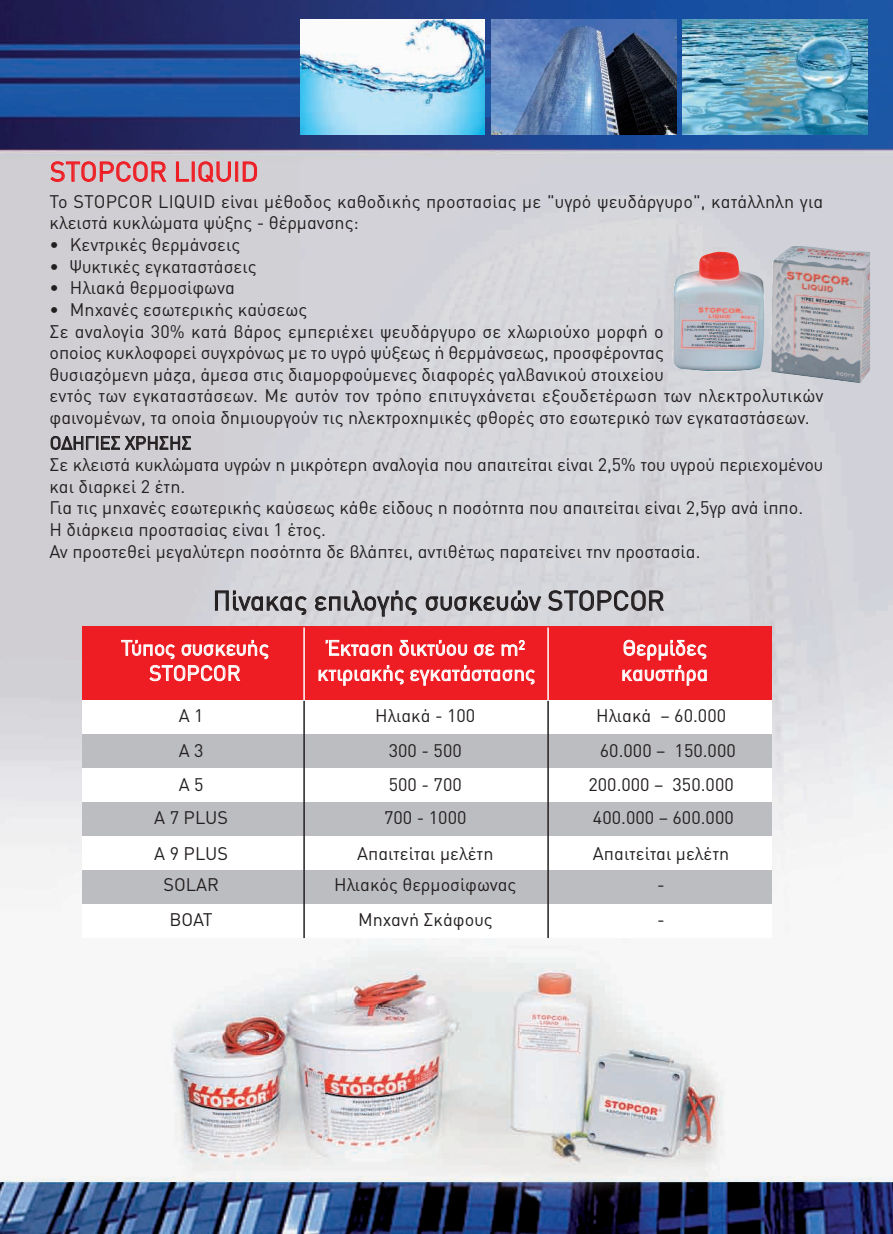
<style>
.page{position:relative;width:893px;height:1234px;background:#fff}
.page>*{position:absolute;margin:0;border:0;box-sizing:border-box;transform-origin:0 0}
.t1{font:27px "DIN Greek";letter-spacing:-.005em;color:#231f20}
.t2{font:27px "DIN Greek";color:#ee1d23}
.t3{font:21px/25.2px "DIN Greek";color:#fff;text-align:center}
.t4{font:18px/21.6px "DIN Greek";color:#231f20;text-align:center}
</style>
<div class="page">
<img style="left:0;top:0;width:893px;height:1233px">
<svg style="left:50px;top:161px;width:117px;height:21px;background:#d79fa4"></svg>
<svg style="left:176px;top:161px;width:13px;height:21px"></svg>
<div style="left:192px;top:162px;width:3px;height:20px;border:1px solid #ee1d23"></div>
<svg style="left:198px;top:161px;width:33px;height:22px"></svg>
<div style="left:235px;top:162px;width:3px;height:20px;border:1px solid #ee1d23"></div>
<svg style="left:242px;top:161px;width:15px;height:21px"></svg>
<svg style="left:51px;top:436px;width:140px;height:14px;background:#8b888b"></svg>
<svg style="left:215px;top:590px;width:92px;height:25px;background:#afaeb2"></svg>
<svg style="left:315px;top:590px;width:102px;height:27px;background:#b2b2b5"></svg>
<svg style="left:425px;top:590px;width:117px;height:21px;background:#aaaaad"></svg>
<svg style="left:548px;top:590px;width:116px;height:21px;background:#a4a4a8"></svg>
<img style="left:672px;top:246px;width:198px;height:137px">
<div style="left:82px;top:626px;width:690px;height:74px;background:#ee1d23"></div>
<hr style="left:303px;top:627px;width:2px;height:310px;background:#fff">
<hr style="left:547px;top:627px;width:2px;height:310px;background:#fff">
<div style="left:82px;top:700px;width:690px;height:33px;background:#fff"></div>
<div style="left:82px;top:734px;width:690px;height:33px;background:#bcbdc0"></div>
<div style="left:82px;top:768px;width:690px;height:33px;background:#fff"></div>
<div style="left:82px;top:802px;width:690px;height:33px;background:#bcbdc0"></div>
<div style="left:82px;top:836px;width:690px;height:33px;background:#fff"></div>
<div style="left:82px;top:870px;width:690px;height:33px;background:#bcbdc0"></div>
<div style="left:82px;top:904px;width:690px;height:33px;background:#fff"></div>
<hr style="left:303px;top:700px;width:2px;height:237px;background:#231f20">
<hr style="left:547px;top:700px;width:2px;height:237px;background:#231f20">
<svg style="left:121px;top:639px;width:148px;height:42px"></svg>
<svg style="left:325px;top:639px;width:67px;height:17px"></svg>
<svg style="left:399px;top:639px;width:68px;height:17px"></svg>
<svg style="left:474px;top:644px;width:21px;height:12px"></svg>
<svg style="left:501px;top:640px;width:24px;height:16px"></svg>
<svg style="left:318px;top:665px;width:86px;height:20px"></svg>
<svg style="left:410px;top:665px;width:125px;height:20px"></svg>
<svg style="left:622px;top:639px;width:85px;height:46px"></svg>
<img style="left:300px;top:20px;width:185px;height:115px">
<img style="left:492px;top:20px;width:184px;height:115px">
<img style="left:683px;top:20px;width:184px;height:115px">
<h1 class="t2" style="left:50px;top:156px;width:210px">STOPCOR LIQUID</h1>
<p class="t4" style="left:49px;top:191px;width:775px;text-align:left">To STOPCOR LIQUID είναι µέθοδος καθοδικής προστασίας µε "υγρό ψευδάργυρο", κατάλληλη για κλειστά κυκλώµατα ψύξης - θέρµανσης:</p>
<p class="t4" style="left:49px;top:234px;width:192px">• Κεντρικές θερµάνσεις</p>
<p class="t4" style="left:49px;top:255px;width:209px">• Ψυκτικές εγκαταστάσεις</p>
<p class="t4" style="left:49px;top:277px;width:187px">• Ηλιακά θερµοσίφωνα</p>
<p class="t4" style="left:49px;top:299px;width:775px;text-align:left">• Μηχανές εσωτερικής καύσεως<br>Σε αναλογία 30% κατά βάρος εµπεριέχει ψευδάργυρο σε χλωριούχο µορφή ο<br>οποίος κυκλοφορεί συγχρόνως µε το υγρό ψύξεως ή θερµάνσεως, προσφέροντας<br>θυσιαζόµενη µάζα, άµεσα στις διαµορφούµενες διαφορές γαλβανικού στοιχείου<br>εντός των εγκαταστάσεων. Με αυτόν τον τρόπο επιτυγχάνεται εξουδετέρωση των ηλεκτρολυτικών φαινοµένων, τα οποία δηµιουργούν τις ηλεκτροχηµικές φθορές στο εσωτερικό των εγκαταστάσεων.</p>
<p class="t4" style="left:49px;top:432px;width:775px;text-align:left">Ο∆ΗΓΙΕΣ ΧΡΗΣΗΣ<br>Σε κλειστά κυκλώµατα υγρών η µικρότερη αναλογία που απαιτείται είναι 2,5% του υγρού περιεχοµένου και διαρκεί 2 έτη.<br>Για τις µηχανές εσωτερικής καύσεως κάθε είδους η ποσότητα που απαιτείται είναι 2,5γρ ανά ίππο.<br>Η διάρκεια προστασίας είναι 1 έτος.<br>Αν προστεθεί µεγαλύτερη ποσότητα δε βλάπτει, αντιθέτως παρατείνει την προστασία.</p>
<h1 class="t1" style="left:213px;top:585px;width:453px">Πίνακας επιλογής συσκευών STOPCOR</h1>
<p class="t3" style="left:121px;top:635px;width:149px">Τύπος συσκευής<br>STOPCOR</p>
<p class="t3" style="left:317px;top:635px;width:220px">Έκταση δικτύου σε m<sup>2 </sup>κτιριακής εγκατάστασης</p>
<p class="t3" style="left:621px;top:635px;width:89px;text-align:left">Θερµίδες καυστήρα</p>
<p class="t4" style="left:154px;top:698px;width:75px;line-height:33.8px">A 1<br>A 3<br>A 5<br>A 7 PLUS</p>
<p class="t4" style="left:154px;top:837px;width:75px;line-height:31.3px">A 9 PLUS<br>SOLAR</p>
<p class="t4" style="left:169px;top:908px;width:45px">BOAT</p>
<p class="t4" style="left:375px;top:698px;width:102px;line-height:33.8px">Ηλιακά - 100<br>300 - 500<br>500 - 700<br>700 - 1000</p>
<p class="t4" style="left:334px;top:837px;width:184px;line-height:31.3px">Απαιτείται µελέτη<br>Ηλιακός θερµοσίφωνας</p>
<p class="t4" style="left:358px;top:908px;width:136px">Mηχανή Σκάφους</p>
<p class="t4" style="left:596px;top:704px;width:131px">Ηλιακά – 60.000</p>
<p class="t4" style="left:600px;top:739px;width:137px">60.000 – 150.000</p>
<p class="t4" style="left:588px;top:773px;width:147px">200.000 – 350.000</p>
<p class="t4" style="left:593px;top:806px;width:142px">400.000 – 600.000</p>
<p class="t4" style="left:593px;top:837px;width:138px;line-height:31.3px">Απαιτείται µελέτη -</p>
<p class="t4" style="left:657px;top:908px;width:9px">-</p>
</div>
